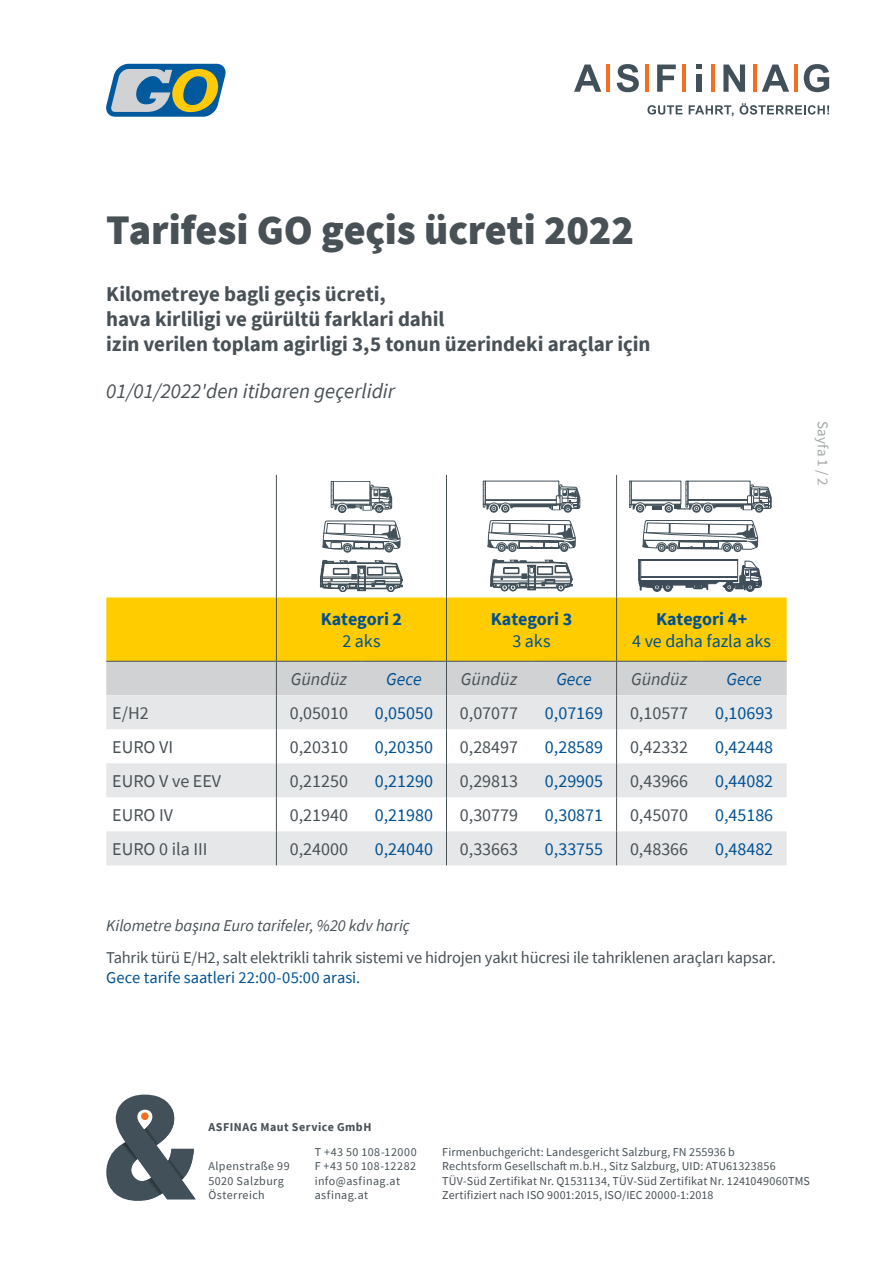
<style>
.page{position:relative;width:893px;height:1263px;background:#fff}
.page>*{position:absolute;margin:0;border:0;box-sizing:border-box;transform-origin:0 0}
.t1{font:900 42px "Source Sans Pro";letter-spacing:-.005em;color:#485156}
.t2{font:700 21px "Source Sans Pro";color:#485156}
.t3{font:italic 21px "Source Sans Pro";color:#485156}
.t4{font:18px "Source Sans Pro";color:#485156}
.t5{font:18px "Source Sans Pro";color:#005193}
.t6{font:700 18px "Source Sans Pro";letter-spacing:-.005em;color:#005193}
.t7{font:italic 18px "Source Sans Pro";color:#485156}
.t8{font:italic 18px "Source Sans Pro";color:#005193}
.t9{font:16.5px "Source Sans Pro";letter-spacing:-.015em;color:#485156}
.t10{font:italic 16.5px "Source Sans Pro";letter-spacing:-.005em;color:#485156}
.t11{font:16.5px "Source Sans Pro";color:#005193}
.t12{font:15px "Source Sans Pro";color:#a3a8aa}
.t13{font:12px/14.4px "Source Sans Pro";letter-spacing:.02em;color:#485156}
.t14{font:12px/14.4px "Source Sans Pro";letter-spacing:.04em;color:#485156}
.t15{font:700 12px "Source Sans Pro";letter-spacing:.04em;color:#485156}
</style>
<div class="page">
<svg style="left:106px;top:695px;width:681px;height:102px;fill:#e6e7e9"></svg>
<div style="left:106px;top:831px;width:681px;height:34px;background:#e6e7e9"></div>
<hr style="left:276px;top:475px;width:1px;height:122px;background:#485156">
<hr style="left:276px;top:695px;width:1px;height:34px;background:#485156">
<hr style="left:276px;top:729px;width:1px;height:34px;background:#485156">
<hr style="left:276px;top:763px;width:1px;height:34px;background:#485156">
<hr style="left:276px;top:797px;width:1px;height:34px;background:#485156">
<hr style="left:276px;top:831px;width:1px;height:34px;background:#485156">
<hr style="left:446px;top:475px;width:1px;height:122px;background:#485156">
<hr style="left:446px;top:695px;width:1px;height:34px;background:#485156">
<hr style="left:446px;top:729px;width:1px;height:34px;background:#485156">
<hr style="left:446px;top:763px;width:1px;height:34px;background:#485156">
<hr style="left:446px;top:797px;width:1px;height:34px;background:#485156">
<hr style="left:446px;top:831px;width:1px;height:34px;background:#485156">
<hr style="left:616px;top:475px;width:1px;height:122px;background:#485156">
<hr style="left:616px;top:695px;width:1px;height:34px;background:#485156">
<hr style="left:616px;top:729px;width:1px;height:34px;background:#485156">
<hr style="left:616px;top:763px;width:1px;height:34px;background:#485156">
<hr style="left:616px;top:797px;width:1px;height:34px;background:#485156">
<hr style="left:616px;top:831px;width:1px;height:34px;background:#485156">
<svg style="left:106px;top:481px;width:681px;height:214px"></svg>
<svg style="left:106px;top:1094px;width:90px;height:107px"></svg>
<div style="left:141px;top:1112px;width:8px;height:8px;background:#f36e21;border-radius:50%"></div>
<hr style="left:711px;top:65px;width:3px;height:27px;background:#f36e21">
<hr style="left:794px;top:65px;width:3px;height:27px;background:#f36e21">
<hr style="left:753px;top:65px;width:4px;height:27px;background:#f36e21">
<hr style="left:683px;top:65px;width:3px;height:27px;background:#f36e21">
<hr style="left:646px;top:65px;width:3px;height:27px;background:#f36e21">
<hr style="left:606px;top:65px;width:4px;height:27px;background:#f36e21">
<svg style="left:723px;top:65px;width:22px;height:27px"></svg>
<svg style="left:574px;top:65px;width:27px;height:27px"></svg>
<svg style="left:617px;top:64px;width:22px;height:28px"></svg>
<svg style="left:657px;top:65px;width:19px;height:27px"></svg>
<svg style="left:696px;top:65px;width:5px;height:4px"></svg>
<div style="left:696px;top:74px;width:5px;height:18px;background:#425159"></div>
<svg style="left:762px;top:65px;width:27px;height:27px"></svg>
<svg style="left:804px;top:64px;width:25px;height:28px"></svg>
<svg style="left:647px;top:105px;width:35px;height:10px"></svg>
<svg style="left:689px;top:105px;width:45px;height:11px"></svg>
<svg style="left:740px;top:103px;width:89px;height:12px"></svg>
<svg style="left:106px;top:64px;width:119px;height:53px;background:#76999c"></svg>
<p class="t1" style="left:106px;top:201px;width:529px">Tarifesi GO geçis ücreti 2022</p>
<p class="t2" style="left:106px;top:279px;width:281px">Kilometreye bagli geçis ücreti,</p>
<p class="t2" style="left:106px;top:305px;width:340px">hava kirliligi ve gürültü farklari dahil</p>
<p class="t2" style="left:106px;top:330px;width:546px">izin verilen toplam agirligi 3,5 tonun üzerindeki araçlar için</p>
<p class="t3" style="left:106px;top:378px;width:290px">01/01/2022'den itibaren geçerlidir</p>
<p class="t12" style="left:832px;top:421px;width:66px;rotate:90deg">Sayfa 1 / 2</p>
<p class="t6" style="left:321px;top:607px;width:83px">Kategori 2</p>
<p class="t5" style="left:342px;top:629px;width:40px">2 aks</p>
<p class="t6" style="left:491px;top:607px;width:83px">Kategori 3</p>
<p class="t5" style="left:512px;top:629px;width:40px">3 aks</p>
<p class="t6" style="left:656px;top:607px;width:93px">Kategori 4+</p>
<p class="t5" style="left:632px;top:629px;width:140px">4 ve daha fazla aks</p>
<p class="t7" style="left:291px;top:667px;width:58px">Gündüz</p>
<p class="t8" style="left:386px;top:667px;width:37px">Gece</p>
<p class="t7" style="left:461px;top:667px;width:58px">Gündüz</p>
<p class="t8" style="left:556px;top:667px;width:37px">Gece</p>
<p class="t7" style="left:631px;top:667px;width:58px">Gündüz</p>
<p class="t8" style="left:726px;top:667px;width:37px">Gece</p>
<p class="t4" style="left:112px;top:702px;width:38px">E/H2</p>
<p class="t4" style="left:290px;top:702px;width:60px">0,05010</p>
<p class="t5" style="left:375px;top:702px;width:60px">0,05050</p>
<p class="t4" style="left:460px;top:702px;width:60px">0,07077</p>
<p class="t5" style="left:545px;top:702px;width:60px">0,07169</p>
<p class="t4" style="left:630px;top:702px;width:60px">0,10577</p>
<p class="t5" style="left:715px;top:702px;width:60px">0,10693</p>
<p class="t4" style="left:112px;top:736px;width:62px">EURO VI</p>
<p class="t4" style="left:290px;top:736px;width:60px">0,20310</p>
<p class="t5" style="left:375px;top:736px;width:60px">0,20350</p>
<p class="t4" style="left:460px;top:736px;width:60px">0,28497</p>
<p class="t5" style="left:545px;top:736px;width:60px">0,28589</p>
<p class="t4" style="left:630px;top:736px;width:60px">0,42332</p>
<p class="t5" style="left:715px;top:736px;width:60px">0,42448</p>
<p class="t4" style="left:112px;top:770px;width:110px">EURO V ve EEV</p>
<p class="t4" style="left:290px;top:770px;width:60px">0,21250</p>
<p class="t5" style="left:375px;top:770px;width:60px">0,21290</p>
<p class="t4" style="left:460px;top:770px;width:60px">0,29813</p>
<p class="t5" style="left:545px;top:770px;width:60px">0,29905</p>
<p class="t4" style="left:630px;top:770px;width:60px">0,43966</p>
<p class="t5" style="left:715px;top:770px;width:60px">0,44082</p>
<p class="t4" style="left:112px;top:804px;width:62px">EURO IV</p>
<p class="t4" style="left:290px;top:804px;width:60px">0,21940</p>
<p class="t5" style="left:375px;top:804px;width:60px">0,21980</p>
<p class="t4" style="left:460px;top:804px;width:60px">0,30779</p>
<p class="t5" style="left:545px;top:804px;width:60px">0,30871</p>
<p class="t4" style="left:630px;top:804px;width:60px">0,45070</p>
<p class="t5" style="left:715px;top:804px;width:60px">0,45186</p>
<p class="t4" style="left:112px;top:838px;width:97px">EURO 0 ila III</p>
<p class="t4" style="left:290px;top:838px;width:60px">0,24000</p>
<p class="t5" style="left:375px;top:838px;width:60px">0,24040</p>
<p class="t4" style="left:460px;top:838px;width:60px">0,33663</p>
<p class="t5" style="left:545px;top:838px;width:60px">0,33755</p>
<p class="t4" style="left:630px;top:838px;width:60px">0,48366</p>
<p class="t5" style="left:715px;top:838px;width:60px">0,48482</p>
<p class="t10" style="left:106px;top:915px;width:305px">Kilometre başına Euro tarifeler, %20 kdv hariç</p>
<p class="t9" style="left:106px;top:947px;width:671px">Tahrik türü E/H2, salt elektrikli tahrik sistemi ve hidrojen yakıt hücresi ile tahriklenen araçları kapsar.</p>
<p class="t11" style="left:106px;top:967px;width:256px">Gece tarife saatleri 22:00-05:00 arasi.</p>
<p class="t15" style="left:208px;top:1119px;width:165px">ASFINAG Maut Service GmbH</p>
<p class="t14" style="left:208px;top:1159px;width:83px">Alpenstraße 99<br>5020 Salzburg<br>Österreich</p>
<p class="t14" style="left:315px;top:1145px;width:104px">T +43 50 108-12000<br>F +43 50 108-12282 info@asfinag.at asfinag.at</p>
<p class="t13" style="left:442px;top:1145px;width:369px">Firmenbuchgericht: Landesgericht Salzburg, FN 255936 b<br>Rechtsform Gesellschaft m.b.H., Sitz Salzburg, UID: ATU61323856<br>TÜV-Süd Zertifikat Nr. Q1531134, TÜV-Süd Zertifikat Nr. 1241049060TMS Zertifiziert nach ISO 9001:2015, ISO/IEC 20000-1:2018</p>
</div>
